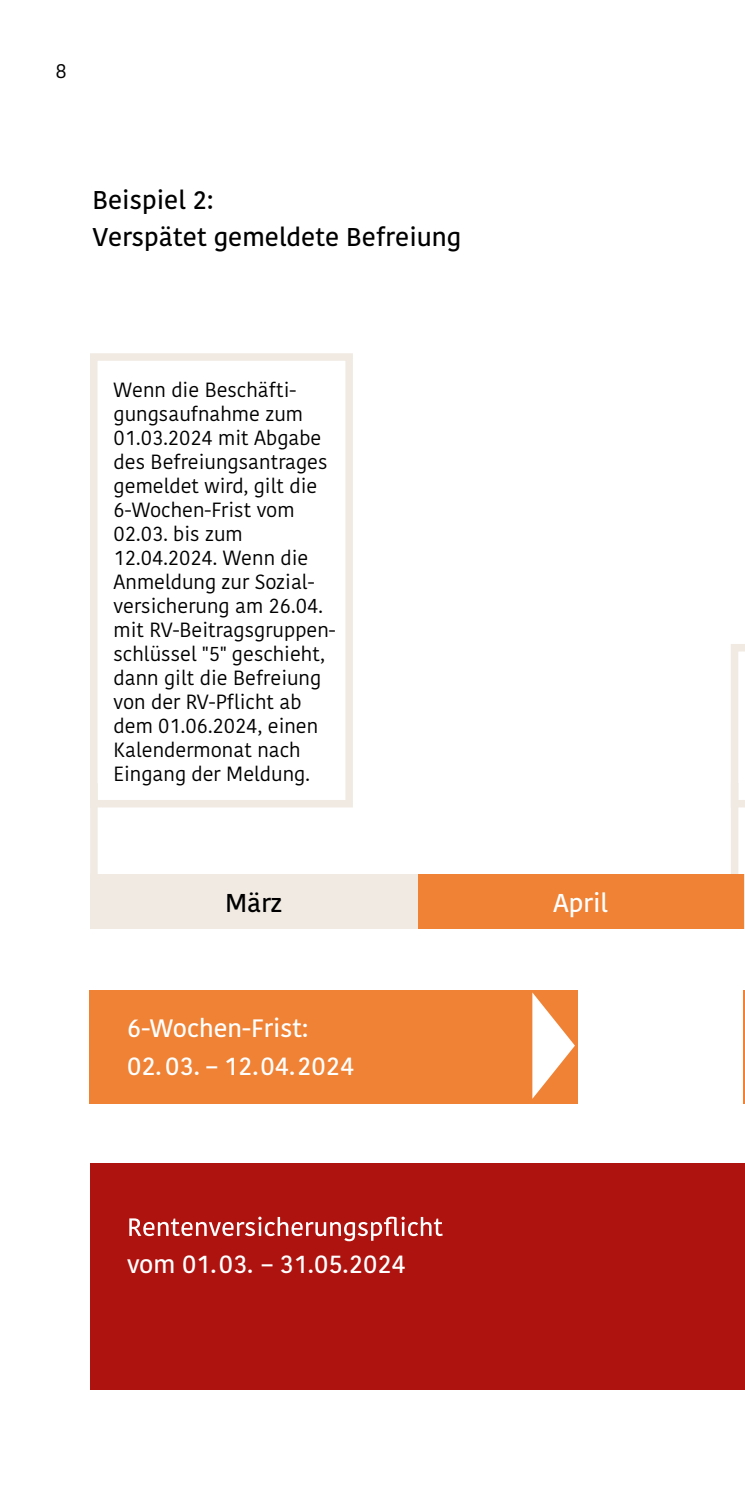
<style>
.page{position:relative;width:745px;height:1489px;background:#fff}
.page>*{position:absolute;margin:0;border:0;box-sizing:border-box;transform-origin:0 0}
._03_Texte_Subheadline_Kohinoor_Medium_10_{font:500 25.5px/37.5px "Kohinoor KBS";color:#000}
.t1{font:500 25.5px "Kohinoor KBS";color:#fff}
.t2{font:500 25px "Kohinoor KBS";color:#fff}
.t3{font:20px/24px "Kohinoor KBS";color:#000}
</style>
<div class="page">
<div style="left:730px;top:783px;width:7px;height:98px;background:#f0eae2"></div>
<div style="left:90px;top:783px;width:8px;height:98px;background:#f0eae2"></div>
<div style="left:89px;top:989px;width:489px;height:114px;background:#f08235"></div>
<hr style="left:743px;top:989px;width:1px;height:114px;background:#f08235">
<div style="left:417px;top:874px;width:326px;height:55px;background:#f08235"></div>
<hr style="left:743px;top:874px;width:1px;height:55px;background:#f0eae2">
<div style="left:90px;top:874px;width:327px;height:55px;background:#f0eae2"></div>
<svg style="left:532px;top:992px;width:42px;height:106px"></svg>
<div style="left:90px;top:1162px;width:654px;height:227px;background:#ae130f"></div>
<svg style="left:129px;top:1216px;width:313px;height:25px"></svg>
<div style="left:90px;top:353px;width:263px;height:454px;border:8px solid #f0eae2"></div>
<svg style="left:730px;top:644px;width:14px;height:163px"></svg>
<p class="t3" style="left:56px;top:60px;width:13px">8</p>
<h2 class="_03_Texte_Subheadline_Kohinoor_Medium_10_" style="left:92px;top:182px;width:370px">Beispiel 2:<br>Verspätet gemeldete Befreiung</h2>
<p class="t3" style="left:114px;top:378px;width:223px">Wenn die Beschäfti&shy;gungsaufnahme zum<br>01.03.2024 mit Abgabe des Befreiungsantrages gemeldet wird, gilt die<br>6-Wochen-Frist vom<br>02.03. bis zum<br>12.04.2024. Wenn die<br>Anmeldung zur Sozial&shy;versicherung am 26.04. mit RV-Beitragsgruppen&shy;schlüssel "5" geschieht, dann gilt die Befreiung von der RV-Pflicht ab dem 01.06.2024, einen<br>Kalendermonat nach<br>Eingang der Meldung.</p>
<p class="_03_Texte_Subheadline_Kohinoor_Medium_10_" style="left:225px;top:885px;width:59px">März</p>
<p class="t1" style="left:552px;top:887px;width:57px">April</p>
<p class="t2" style="left:127px;top:1012px;width:182px">6-Wochen-Frist:</p>
<p class="t2" style="left:127px;top:1050px;width:229px">02. 03. – 12.04.2024</p>
<p class="t2" style="left:127px;top:1248px;width:280px">vom 01.03. – 31.05.2024</p>
</div>
